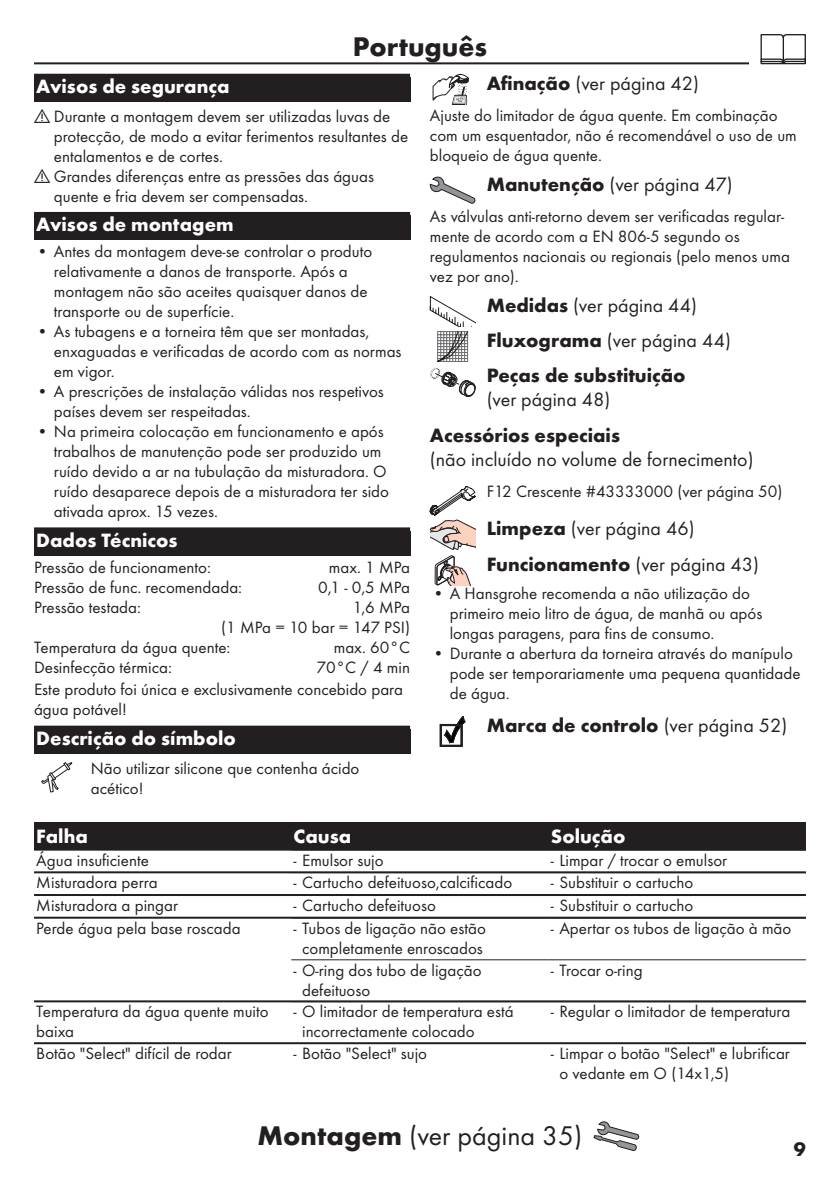
<style>
.page{position:relative;width:840px;height:1191px;background:#fff}
.page>*{position:absolute;margin:0;border:0;box-sizing:border-box;transform-origin:0 0}
.Montage_mit_Symbol_PT{font:28px "Futura TOT Boo";color:#231f20}
.Sprache_Rahmenwechsel_PT{font:700 28px "Futura TOT";color:#231f20}
.Ueberschrift_Grafik_PT{font:20px "Futura TOT Boo";color:#231f20}
.Ueberschrift_Grafik_PT-2{font:700 20px/24px "Futura TOT";color:#231f20}
.Ueberschrift_nach_Grafik_PT{font:20px/24px "Futura TOT Boo";color:#231f20}
.Ueberschrift_PT{font:700 20px "Futura TOT";color:#fff}
.Ueberschrift_Grafik__folgeText_PT{font:20px "Futura TOT Boo";color:#231f20}
.Ueberschrift_Grafik__folgeText_PT-2{font:700 20px "Futura TOT";color:#231f20}
.Ueberschrift___PT{font:700 20px "Futura TOT";color:#fff}
.Tabelle_Kopf_PT{font:700 20px "Futura TOT";color:#fff}
.Normaltext_nach_Grafik_PT{font:17px/20px "Futura TOT Boo";color:#231f20}
.Techn__Daten_PT{font:17px "Futura TOT Boo";color:#231f20}
.Tabelle_Spalte_PT{font:17px/20px "Futura TOT Boo";color:#231f20}
.Normaltext_Grafik_PT{font:17px/20px "Futura TOT Boo";color:#231f20}
.Normaltext_PT{font:17px/20px "Futura TOT Boo";color:#231f20}
.s1{font-family:"Futura TOT";font-weight:700}
.s2{font-family:"Futura TOT Boo";font-weight:400}
</style>
<div class="page">
<hr style="left:34px;top:62px;width:771px;height:2px;background:#231f20">
<div style="left:748px;top:34px;width:68px;height:34px;background:#fff"></div>
<svg style="left:760px;top:34px;width:45px;height:30px"></svg>
<svg style="left:593px;top:1121px;width:45px;height:29px"></svg>
<div style="left:34px;top:74px;width:376px;height:28px;background:#231f20"></div>
<div style="left:34px;top:212px;width:376px;height:28px;background:#231f20"></div>
<div style="left:34px;top:527px;width:376px;height:28px;background:#231f20"></div>
<div style="left:34px;top:729px;width:376px;height:25px;background:#231f20"></div>
<div style="left:34px;top:725px;width:376px;height:28px;background:#231f20"></div>
<svg style="left:41px;top:762px;width:32px;height:30px"></svg>
<svg style="left:432px;top:74px;width:36px;height:31px"></svg>
<svg style="left:429px;top:176px;width:46px;height:28px"></svg>
<svg style="left:429px;top:296px;width:46px;height:101px"></svg>
<svg style="left:429px;top:486px;width:46px;height:99px"></svg>
<svg style="left:440px;top:716px;width:25px;height:30px"></svg>
<div style="left:34px;top:822px;width:260px;height:27px;background:#231f20"></div>
<div style="left:288px;top:822px;width:263px;height:27px;background:#231f20"></div>
<div style="left:545px;top:822px;width:260px;height:27px;background:#231f20"></div>
<hr style="left:34px;top:848px;width:771px;height:2px;background:#231f20">
<hr style="left:34px;top:871px;width:771px;height:2px;background:#231f20">
<hr style="left:34px;top:894px;width:771px;height:2px;background:#231f20">
<hr style="left:34px;top:916px;width:771px;height:2px;background:#231f20">
<hr style="left:291px;top:959px;width:257px;height:1px;background:#231f20">
<hr style="left:548px;top:959px;width:257px;height:1px;background:#231f20">
<hr style="left:34px;top:1000px;width:771px;height:2px;background:#231f20">
<hr style="left:34px;top:1042px;width:771px;height:2px;background:#231f20">
<p class="Sprache_Rahmenwechsel_PT" style="left:352px;top:29px;width:136px">Português</p>
<p class="Ueberschrift___PT" style="left:36px;top:74px;width:195px">Avisos de segurança</p>
<p class="Normaltext_nach_Grafik_PT" style="left:54px;top:106px;width:355px;text-indent:-20px"><sub>!</sub> Durante a montagem devem ser utilizadas luvas de protecção, de modo a evitar ferimentos resultantes de entalamentos e de cortes.</p>
<p class="Normaltext_nach_Grafik_PT" style="left:54px;top:166px;width:321px;text-indent:-20px"><sub>!</sub> Grandes diferenças entre as pressões das águas quente e fria devem ser compensadas.</p>
<p class="Ueberschrift_PT" style="left:36px;top:212px;width:199px">Avisos de montagem</p>
<p class="Normaltext_nach_Grafik_PT" style="left:54px;top:241px;width:320px;text-indent:-17px">• Antes da montagem deve-se controlar o produto relativamente a danos de transporte. Após a montagem não são aceites quaisquer danos de transporte ou de superfície.</p>
<p class="Normaltext_nach_Grafik_PT" style="left:54px;top:321px;width:349px;text-indent:-17px">• As tubagens e a torneira têm que ser montadas, enxaguadas e verificadas de acordo com as normas em vigor.</p>
<p class="Normaltext_nach_Grafik_PT" style="left:54px;top:381px;width:331px;text-indent:-17px">• A prescrições de instalação válidas nos respetivos países devem ser respeitadas.</p>
<p class="Normaltext_nach_Grafik_PT" style="left:54px;top:421px;width:336px;text-indent:-17px">• Na primeira colocação em funcionamento e após trabalhos de manutenção pode ser produzido um ruído devido a ar na tubulação da misturadora. O ruído desaparece depois de a misturadora ter sido ativada aprox. 15 vezes.</p>
<p class="Ueberschrift_PT" style="left:36px;top:528px;width:143px">Dados Técnicos</p>
<p class="Techn__Daten_PT" style="left:34px;top:557px;width:178px">Pressão de funcionamento:</p>
<p class="Techn__Daten_PT" style="left:329px;top:557px;width:83px">max. 1 MPa</p>
<p class="Techn__Daten_PT" style="left:34px;top:577px;width:209px">Pressão de func. recomendada:</p>
<p class="Techn__Daten_PT" style="left:318px;top:577px;width:93px">0,1 - 0,5 MPa</p>
<p class="Techn__Daten_PT" style="left:34px;top:597px;width:108px">Pressão testada:</p>
<p class="Techn__Daten_PT" style="left:352px;top:597px;width:59px">1,6 MPa</p>
<p class="Techn__Daten_PT" style="left:221px;top:617px;width:190px">(1 MPa = 10 bar = 147 PSI)</p>
<p class="Techn__Daten_PT" style="left:34px;top:637px;width:198px">Temperatura da água quente:</p>
<p class="Techn__Daten_PT" style="left:333px;top:637px;width:78px">max. 60°C</p>
<p class="Techn__Daten_PT" style="left:34px;top:657px;width:139px">Desinfecção térmica:</p>
<p class="Techn__Daten_PT" style="left:316px;top:657px;width:95px">70°C / 4 min</p>
<p class="Normaltext_PT" style="left:34px;top:679px;width:370px">Este produto foi única e exclusivamente concebido para água potável!</p>
<p class="Ueberschrift_PT" style="left:36px;top:726px;width:201px">Descrição do símbolo</p>
<p class="Normaltext_Grafik_PT" style="left:91px;top:758px;width:270px">Não utilizar silicone que contenha ácido acético!</p>
<p class="Ueberschrift_Grafik__folgeText_PT" style="left:486px;top:71px;width:214px"><span class="s1">Afinação</span> (ver página 42)</p>
<p class="Normaltext_nach_Grafik_PT" style="left:429px;top:105px;width:368px">Ajuste do limitador de água quente. Em combinação com um esquentador, não é recomendável o uso de um bloqueio de água quente.</p>
<p class="Ueberschrift_Grafik__folgeText_PT" style="left:486px;top:172px;width:247px"><span class="s1">Manutenção</span> (ver página 47)</p>
<p class="Normaltext_nach_Grafik_PT" style="left:429px;top:206px;width:361px">As válvulas anti-retorno devem ser verificadas regular&shy;mente de acordo com a EN 806-5 segundo os regulamentos nacionais ou regionais (pelo menos uma vez por ano).</p>
<p class="Ueberschrift_Grafik_PT" style="left:486px;top:293px;width:212px"><span class="s1">Medidas</span> (ver página 44)</p>
<p class="Ueberschrift_Grafik_PT" style="left:486px;top:328px;width:246px"><span class="s1">Fluxograma</span> (ver página 44)</p>
<p class="Ueberschrift_Grafik_PT-2" style="left:486px;top:363px;width:200px">Peças de substituição <span class="s2">(ver página 48)</span></p>
<p class="Ueberschrift_nach_Grafik_PT" style="left:429px;top:423px;width:325px"><span class="s1">Acessórios especiais<br></span>(não incluído no volume de fornecimento)</p>
<p class="Normaltext_Grafik_PT" style="left:486px;top:481px;width:297px">F12 Crescente #43333000 (ver página 50)</p>
<p class="Ueberschrift_Grafik_PT" style="left:486px;top:516px;width:209px"><span class="s1">Limpeza</span> (ver página 46)</p>
<p class="Ueberschrift_Grafik__folgeText_PT-2" style="left:486px;top:551px;width:274px">Funcionamento <span class="s2">(ver página 43)</span></p>
<p class="Normaltext_nach_Grafik_PT" style="left:449px;top:583px;width:314px;text-indent:-17px">• A Hansgrohe recomenda a não utilização do primeiro meio litro de água, de manhã ou após longas paragens, para fins de consumo.</p>
<p class="Normaltext_nach_Grafik_PT" style="left:449px;top:643px;width:352px;text-indent:-17px">• Durante a abertura da torneira através do manípulo pode ser temporariamente uma pequena quantidade de água.</p>
<p class="Ueberschrift_Grafik_PT-2" style="left:486px;top:712px;width:302px">Marca de controlo <span class="s2">(ver página 52)</span></p>
<p class="Tabelle_Kopf_PT" style="left:36px;top:824px;width:53px">Falha</p>
<p class="Tabelle_Kopf_PT" style="left:293px;top:824px;width:59px">Causa</p>
<p class="Tabelle_Kopf_PT" style="left:550px;top:824px;width:76px">Solução</p>
<p class="Tabelle_Spalte_PT" style="left:36px;top:850px;width:114px">Água insuficiente</p>
<p class="Normaltext_nach_Grafik_PT" style="left:293px;top:850px;width:91px">- Emulsor sujo</p>
<p class="Normaltext_nach_Grafik_PT" style="left:550px;top:850px;width:178px">- Limpar / trocar o emulsor</p>
<p class="Tabelle_Spalte_PT" style="left:36px;top:872px;width:123px">Misturadora perra</p>
<p class="Normaltext_nach_Grafik_PT" style="left:293px;top:872px;width:220px">- Cartucho defeituoso,calcificado</p>
<p class="Normaltext_nach_Grafik_PT" style="left:550px;top:872px;width:144px">- Substituir o cartucho</p>
<p class="Tabelle_Spalte_PT" style="left:36px;top:895px;width:143px">Misturadora a pingar</p>
<p class="Normaltext_nach_Grafik_PT" style="left:293px;top:895px;width:144px">- Cartucho defeituoso</p>
<p class="Normaltext_nach_Grafik_PT" style="left:550px;top:895px;width:144px">- Substituir o cartucho</p>
<p class="Tabelle_Spalte_PT" style="left:36px;top:918px;width:206px">Perde água pela base roscada</p>
<p class="Normaltext_nach_Grafik_PT" style="left:293px;top:918px;width:194px;text-align:center">- Tubos de ligação não estão completamente enroscados</p>
<p class="Normaltext_nach_Grafik_PT" style="left:550px;top:918px;width:242px">- Apertar os tubos de ligação à mão</p>
<p class="Normaltext_nach_Grafik_PT" style="left:302px;top:959px;width:181px;text-indent:-9px">- O-ring dos tubo de ligação defeituoso</p>
<p class="Normaltext_nach_Grafik_PT" style="left:550px;top:959px;width:93px">- Trocar o-ring</p>
<p class="Tabelle_Spalte_PT" style="left:36px;top:1001px;width:234px">Temperatura da água quente muito baixa</p>
<p class="Normaltext_nach_Grafik_PT" style="left:302px;top:1001px;width:213px;text-indent:-9px">- O limitador de temperatura está incorrectamente colocado</p>
<p class="Normaltext_nach_Grafik_PT" style="left:550px;top:1001px;width:241px">- Regular o limitador de temperatura</p>
<p class="Tabelle_Spalte_PT" style="left:36px;top:1043px;width:197px">Botão "Select" difícil de rodar</p>
<p class="Normaltext_nach_Grafik_PT" style="left:293px;top:1043px;width:135px">- Botão "Select" sujo</p>
<p class="Normaltext_nach_Grafik_PT" style="left:559px;top:1043px;width:232px;text-indent:-9px">- Limpar o botão "Select" e lubrificar o vedante em O (14x1,5)</p>
<p class="Montage_mit_Symbol_PT" style="left:257px;top:1119px;width:326px"><span class="s1">Montagem</span> (ver página 35)</p>
<p class="Ueberschrift_Grafik_PT-2" style="left:793px;top:1136px;width:13px">9</p>
</div>
